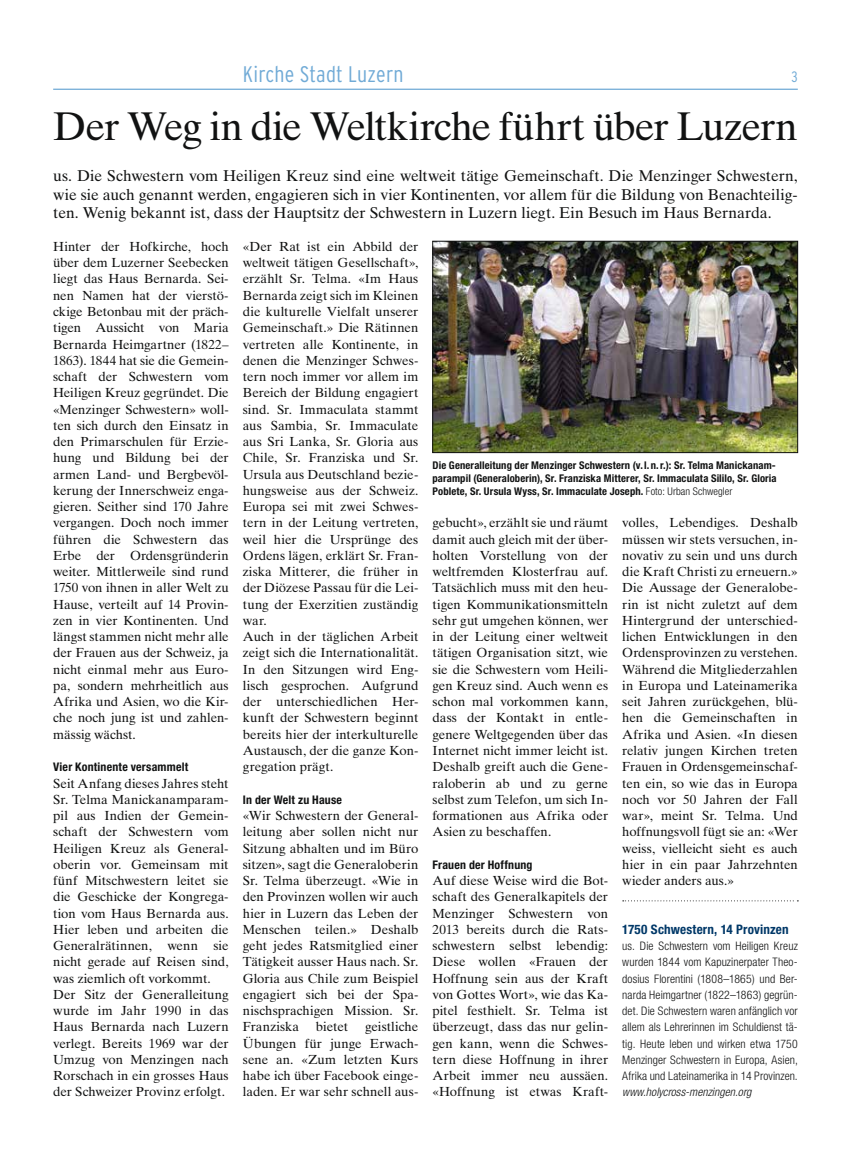
<style>
.page{position:relative;width:851px;height:1170px;background:#fff}
.page>*{position:absolute;margin:0;border:0;box-sizing:border-box;transform-origin:0 0}
.t1{font:40px "Times Ten LT Std";letter-spacing:-.025em;color:#111212}
.t2{font:300 condensed 22.5px "Interstate";letter-spacing:.01em;color:#70aad6}
.t3{font:15.62px/18.8px "Times Ten LT Std";color:#111212;text-align:justify}
.t4{font:300 condensed 15px "Interstate";color:#70aad6}
.t5{font:13.12px/16.2px "Times Ten LT Std";color:#111212;text-align:justify}
.t6{font:700 condensed 13.12px "Helvetica Neue LT Std";letter-spacing:.015em;color:#003868}
.t7{font:700 condensed 11.88px "Helvetica Neue LT Std";letter-spacing:.015em;color:#111212}
.t8{font:300 condensed 11.75px/16.2px "Helvetica Neue LT Std";letter-spacing:.005em;color:#111212;text-align:justify}
.t9{font:italic 300 condensed 11.75px "Helvetica Neue LT Std";letter-spacing:.01em;color:#111212}
.t10{font:700 condensed 10.62px/12.8px "Helvetica Neue LT Std";letter-spacing:.01em;color:#111212;text-align:justify}
.s1{font-weight:300}
</style>
<div class="page">
<hr style="left:53px;top:89px;width:744px;height:1px;background:#70aad6">
<img style="left:434px;top:243px;width:361px;height:207px">
<div style="left:432px;top:241px;width:365px;height:211px;border:1px solid #111212"></div>
<svg style="left:622px;top:900px;width:176px;height:1px"></svg>
<h2 class="t2" style="left:243px;top:62px;width:162px">Kirche Stadt Luzern</h2>
<p class="t4" style="left:791px;top:68px;width:8px">3</p>
<h1 class="t1" style="left:53px;top:103px;width:746px">Der Weg in die Weltkirche führt über Luzern</h1>
<p class="t3" style="left:53px;top:166px;width:746px">us. Die Schwestern vom Heiligen Kreuz sind eine weltweit tätige Gemeinschaft. Die Menzinger Schwestern, wie sie auch genannt werden, engagieren sich in vier Kontinenten, vor allem für die Bildung von Benachteilig&shy;ten. Wenig bekannt ist, dass der Hauptsitz der Schwestern in Luzern liegt. Ein Besuch im Haus Bernarda.</p>
<p class="t5" style="left:243px;top:238px;width:177px;text-align:left">«Der Rat ist ein Abbild der weltweit tätigen Gesellschaft», erzählt Sr. Telma. «Im Haus<br>Bernarda zeigt sich im Kleinen die kulturelle Vielfalt unserer<br>Gemeinschaft.» Die Rätinnen vertreten alle Kontinente, in denen die Menzinger Schwes&shy;tern noch immer vor allem im<br>Bereich der Bildung engagiert sind. Sr. Immaculata stammt aus Sambia, Sr. Immaculate aus Sri Lanka, Sr. Gloria aus<br>Chile, Sr. Franziska und Sr.<br>Ursula aus Deutschland bezie&shy;hungsweise aus der Schweiz.<br>Europa sei mit zwei Schwes&shy;tern in der Leitung vertreten, weil hier die Ursprünge des<br>Ordens lägen, erklärt Sr. Fran&shy;ziska Mitterer, die früher in der Diözese Passau für die Lei&shy;tung der Exerzitien zuständig war.<br>Auch in der täglichen Arbeit zeigt sich die Internationalität.<br>In den Sitzungen wird Eng&shy;lisch gesprochen. Aufgrund der unterschiedlichen Her&shy;kunft der Schwestern beginnt bereits hier der interkulturelle<br>Austausch, der die ganze Kon&shy;gregation prägt.</p>
<p class="t7" style="left:243px;top:792px;width:101px">In der Welt zu Hause</p>
<p class="t5" style="left:243px;top:807px;width:177px">«Wir Schwestern der General&shy;leitung aber sollen nicht nur Sitzung abhalten und im Büro sitzen», sagt die Generaloberin Sr. Telma überzeugt. «Wie in den Provinzen wollen wir auch hier in Luzern das Leben der Menschen teilen.» Deshalb geht jedes Ratsmitglied einer Tätigkeit ausser Haus nach. Sr.<br>Gloria aus Chile zum Beispiel engagiert sich bei der Spa&shy;nischsprachigen Mission. Sr.<br>Franziska</p>
<p class="t5" style="left:53px;top:238px;width:177px">Hinter der Hofkirche, hoch über dem Luzerner Seebecken liegt das Haus Bernarda. Sei&shy;nen Namen hat der vierstö&shy;ckige Betonbau mit der präch&shy;tigen Aussicht von Maria Bernarda Heimgartner (1822– 1863). 1844 hat sie die Gemein&shy;schaft der Schwestern vom Heiligen Kreuz gegründet. Die «Menzinger Schwestern» woll&shy;ten sich durch den Einsatz in den Primarschulen für Erzie&shy;hung und Bildung bei der armen Land- und Bergbevöl&shy;kerung der Innerschweiz enga&shy;gieren. Seither sind 170 Jahre vergangen. Doch noch immer führen die Schwestern das Erbe der Ordensgründerin weiter. Mittlerweile sind rund 1750 von ihnen in aller Welt zu Hause, verteilt auf 14 Provin&shy;zen in vier Kontinenten. Und längst stammen nicht mehr alle der Frauen aus der Schweiz, ja nicht einmal mehr aus Euro&shy;pa, sondern mehrheitlich aus Afrika und Asien, wo die Kir&shy;che noch jung ist und zahlen&shy;mässig wächst.</p>
<p class="t7" style="left:53px;top:759px;width:136px">Vier Kontinente versammelt</p>
<p class="t5" style="left:53px;top:774px;width:177px;text-align:left">Seit Anfang dieses Jahres steht<br>Sr. Telma Manickanamparam&shy;pil aus Indien der Gemein&shy;schaft der Schwestern vom<br>Heiligen Kreuz als General&shy;oberin vor. Gemeinsam mit fünf Mitschwestern leitet sie die Geschicke der Kongrega&shy;tion vom Haus Bernarda aus.<br>Hier leben und arbeiten die<br>Generalrätinnen, wenn sie nicht gerade auf Reisen sind, was ziemlich oft vorkommt.<br>Der Sitz der Generalleitung wurde im Jahr 1990 in das<br>Haus Bernarda nach Luzern verlegt. Bereits 1969 war der<br>Umzug von Menzingen nach<br>Rorschach in ein grosses Haus der Schweizer Provinz erfolgt.</p>
<p class="t10" style="left:432px;top:459px;width:345px">Die Generalleitung der Menzinger Schwestern (v. l.n.r.): Sr. Telma Manickanam&shy;parampil (Generaloberin), Sr. Franziska Mitterer, Sr. Immaculata Sililo, Sr. Gloria Poblete, Sr. Ursula Wyss, Sr. Immaculate Joseph. <span class="s1">Foto: Urban Schwegler</span></p>
<p class="t5" style="left:432px;top:514px;width:177px">gebucht», erzählt sie und räumt damit auch gleich mit der über&shy;holten Vorstellung von der weltfremden Klosterfrau auf.<br>Tatsächlich muss mit den heu&shy;tigen Kommunikationsmitteln sehr gut umgehen können, wer in der Leitung einer weltweit tätigen Organisation sitzt, wie sie die Schwestern vom Heili&shy;gen Kreuz sind. Auch wenn es schon mal vorkommen kann, dass der Kontakt in entle&shy;genere Weltgegenden über das Internet nicht immer leicht ist.<br>Deshalb greift auch die Gene&shy;raloberin ab und zu gerne selbst zum Telefon, um sich In&shy;formationen aus Afrika oder Asien zu beschaffen.</p>
<p class="t7" style="left:432px;top:857px;width:101px">Frauen der Hoffnung</p>
<p class="t5" style="left:432px;top:872px;width:177px">Auf diese Weise wird die Bot&shy;schaft des Generalkapitels der Menzinger Schwestern von 2013 bereits durch die Rats&shy;schwestern selbst lebendig:<br>Diese wollen «Frauen der Hoffnung sein aus der Kraft von Gottes Wort», wie das Ka&shy;pitel festhielt. Sr. Telma ist überzeugt, dass das nur gelin&shy;gen kann, wenn die Schwes&shy;tern diese Hoffnung in ihrer Arbeit immer neu aussäen. «Hoffnung ist etwas Kraft-</p>
<p class="t5" style="left:622px;top:514px;width:177px">volles, Lebendiges. Deshalb müssen wir stets versuchen, in&shy;novativ zu sein und uns durch die Kraft Christi zu erneuern.» Die Aussage der Generalobe&shy;rin ist nicht zuletzt auf dem Hintergrund der unterschied&shy;lichen Entwicklungen in den Ordensprovinzen zu verstehen.<br>Während die Mitgliederzahlen in Europa und Lateinamerika seit Jahren zurückgehen, blü&shy;hen die Gemeinschaften in Afrika und Asien. «In diesen relativ jungen Kirchen treten Frauen in Ordensgemeinschaf&shy;ten ein, so wie das in Europa noch vor 50 Jahren der Fall war», meint Sr. Telma. Und hoffnungsvoll fügt sie an: «Wer weiss, vielleicht sieht es auch hier in ein paar Jahrzehnten wieder anders aus.»</p>
<p class="t6" style="left:622px;top:921px;width:168px">1750 Schwestern, 14 Provinzen</p>
<p class="t8" style="left:622px;top:937px;width:177px">us. Die Schwestern vom Heiligen Kreuz wurden 1844 vom Kapuzinerpater Theo&shy;dosius Florentini (1808–1865) und Ber&shy;narda Heimgartner (1822–1863) gegrün&shy;det. Die Schwestern waren anfänglich vor allem als Lehrerinnen im Schuldienst tä&shy;tig. Heute leben und wirken etwa 1750<br>Menzinger Schwestern in Europa, Asien, Afrika und Lateinamerika in 14 Provinzen.</p>
<p class="t9" style="left:622px;top:1085px;width:130px">www.holycross-menzingen.org</p>
<p class="t5" style="left:243px;top:1018px;width:177px;text-indent:122px">geistliche Übungen für junge Erwach&shy;sene an. «Zum letzten Kurs habe ich über Facebook einge&shy;laden. Er war sehr schnell aus-</p>
<p class="t5" style="left:316px;top:1018px;width:34px">bietet</p>
</div>
